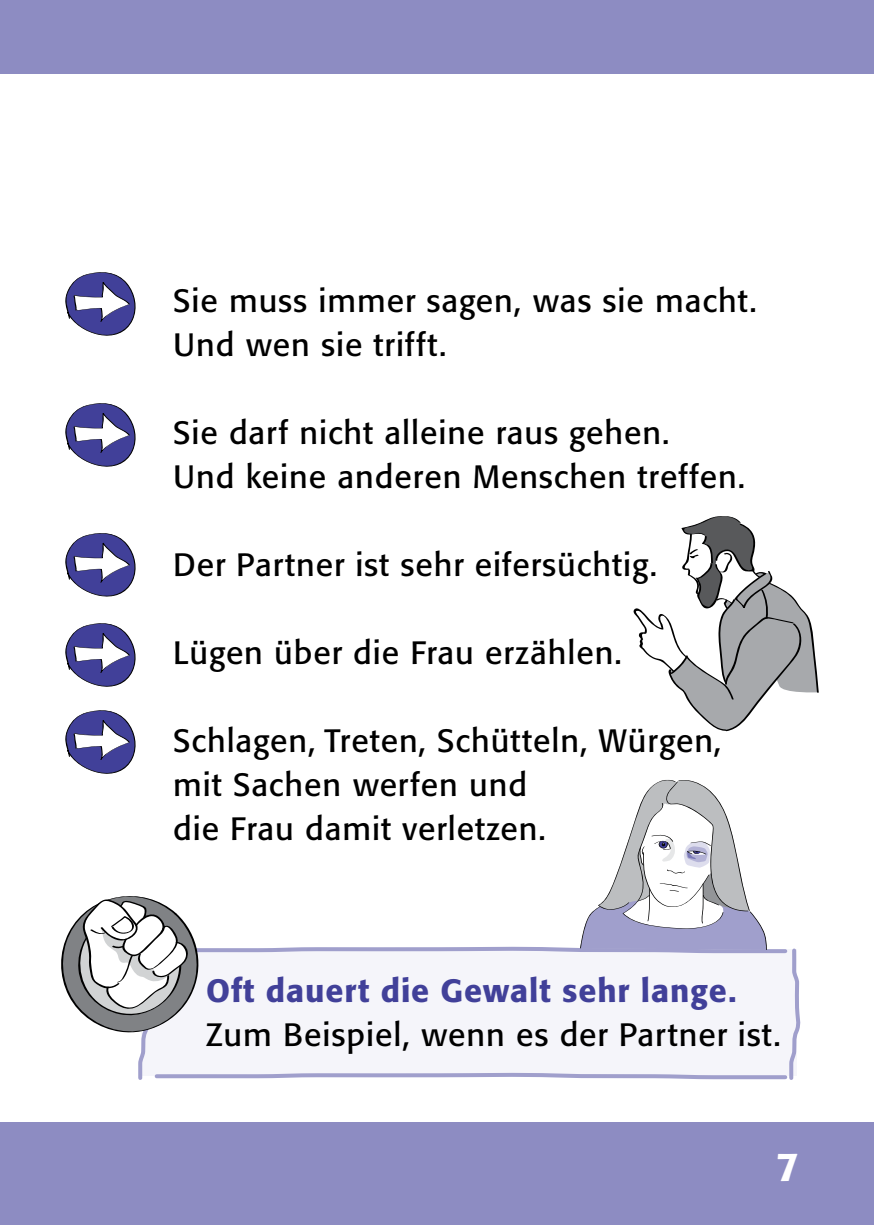
<style>
.page{position:relative;width:874px;height:1225px;background:#fff}
.page>*{position:absolute;margin:0;border:0;box-sizing:border-box;transform-origin:0 0}
.t1{font:500 40px "Formata BQ";color:#fff}
.t2{font:32px/44px "Formata BQ";letter-spacing:.03em;color:#000}
.t3{font:500 32px "Formata BQ";letter-spacing:.03em;color:#414099}
</style>
<div class="page">
<div style="left:0;top:1123px;width:17px;height:102px;background:#8d8cc2"></div>
<div style="left:17px;top:1123px;width:856px;height:102px;background:#8d8cc2"></div>
<div style="left:17px;top:0;width:856px;height:74px;background:#8d8cc2"></div>
<div style="left:0;top:0;width:17px;height:74px;background:#8d8cc2"></div>
<svg style="left:65px;top:272px;width:70px;height:64px"></svg>
<svg style="left:65px;top:403px;width:70px;height:63px"></svg>
<svg style="left:65px;top:533px;width:70px;height:63px"></svg>
<svg style="left:65px;top:623px;width:70px;height:63px"></svg>
<svg style="left:65px;top:710px;width:70px;height:63px"></svg>
<svg style="left:633px;top:516px;width:185px;height:215px"></svg>
<svg style="left:54px;top:779px;width:746px;height:344px"></svg>
<p class="t2" style="left:173px;top:278px;width:585px">Sie muss immer sagen, was sie macht.<br>Und wen sie trifft.</p>
<p class="t2" style="left:173px;top:410px;width:573px">Sie darf nicht alleine raus gehen.<br>Und keine anderen Menschen treffen.</p>
<p class="t2" style="left:173px;top:542px;width:485px">Der Partner ist sehr eifersüchtig.</p>
<p class="t2" style="left:173px;top:630px;width:450px">Lügen über die Frau erzählen.</p>
<p class="t2" style="left:173px;top:718px;width:549px">Schlagen, Treten, Schütteln, Würgen, mit Sachen werfen und<br>die Frau damit verletzen.</p>
<p class="t3" style="left:206px;top:971px;width:531px">Oft dauert die Gewalt sehr lange.</p>
<p class="t2" style="left:206px;top:1012px;width:576px">Zum Beispiel, wenn es der Partner ist.</p>
<p class="t1" style="left:775px;top:1142px;width:25px">7</p>
</div>
